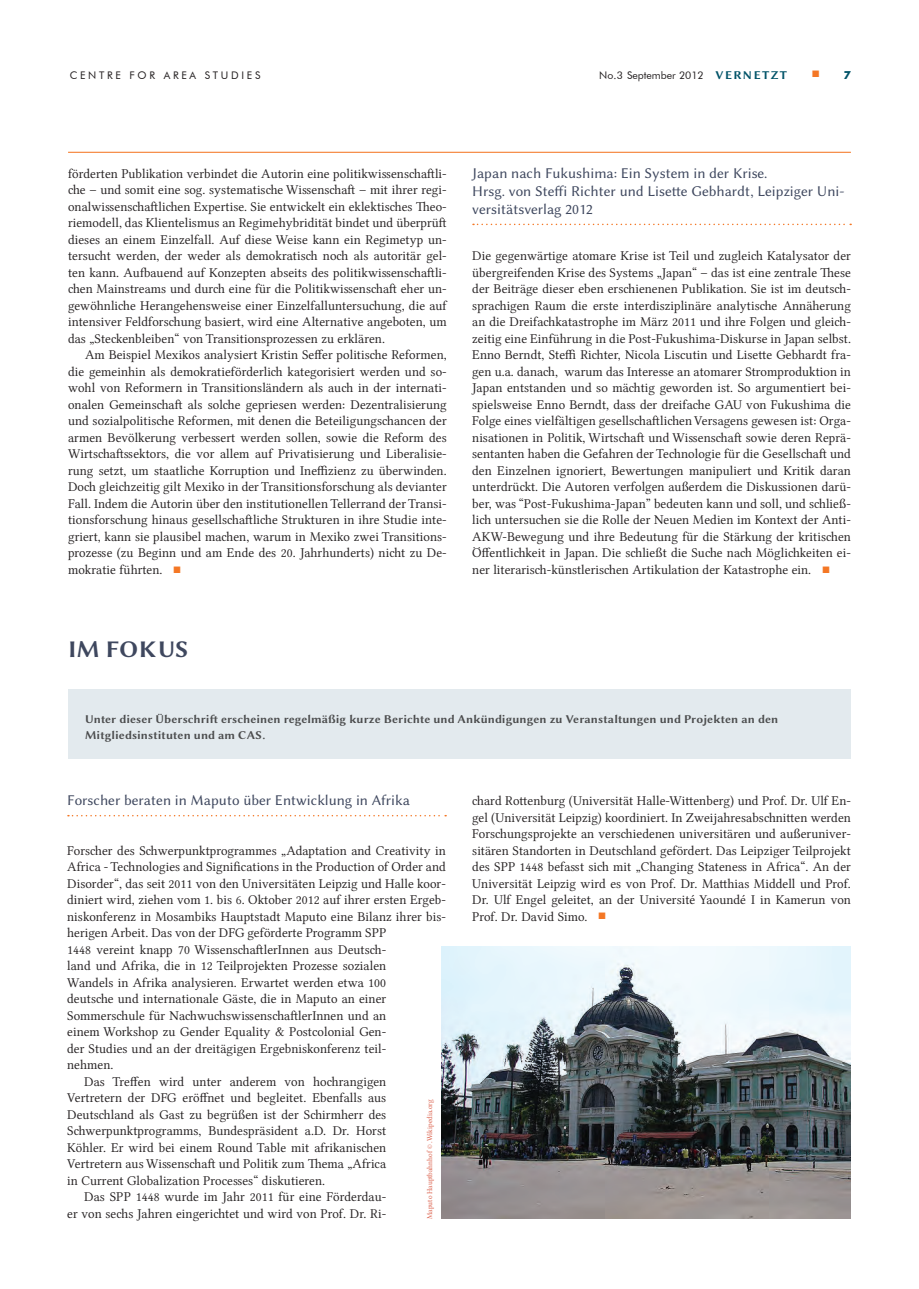
<style>
.page{position:relative;width:919px;height:1289px;background:#fff}
.page>*{position:absolute;margin:0;border:0;box-sizing:border-box;transform-origin:0 0}
.t1{font:24px "Lin Biolinum OB";color:#3e475e}
.t2{font:15px/18px "Lin Biolinum O";color:#3e475e}
.t3{font:15px "Lin Biolinum O";color:#f47725}
.t4{font:13.5px/16.5px "Lin Libertine O";letter-spacing:.005em;color:#231f20;text-align:justify}
.t5{font:12px/16.5px "Lin Biolinum OB";letter-spacing:.005em;color:#4b4c4d}
.t6{font:12px "Lin Biolinum OB";color:#005368}
.t7{font:10.5px "Futura BT";color:#231f20}
.t8{font:10.5px "Futura BT";letter-spacing:.26em;color:#231f20}
.t9{font:7.5px "Lin Libertine O";color:#d95842}
.s1{font-family:"Lin Biolinum OB";font-size:12px;color:#005368}
.s2{font-family:"Lin Biolinum O";font-size:15px;color:#f47725}
</style>
<div class="page">
<hr style="left:68px;top:152px;width:782px;height:1px;background:#f47725">
<div style="left:68px;top:689px;width:782px;height:69px;background:#e3eaee"></div>
<img style="left:441px;top:946px;width:409px;height:272px">
<svg style="left:68px;top:815px;width:378px;height:1px"></svg>
<svg style="left:473px;top:224px;width:378px;height:1px"></svg>
<p class="t8" style="left:70px;top:69px;width:192px">CENTRE FOR AREA STUDIES</p>
<p class="t7" style="left:599px;top:69px;width:133px">No.3 September 2012 <span class="s1">VERNE</span></p>
<p class="t6" style="left:762px;top:66px;width:26px">TZT</p>
<p class="t3" style="left:811px;top:64px;width:41px">■ <sub>7</sub></p>
<p class="t4" style="left:68px;top:166px;width:380px">förderten Publikation verbindet die Autorin eine politikwissenschaftli&shy;che – und somit eine sog. systematische Wissenschaft – mit ihrer regi&shy;onalwissenschaftlichen Expertise. Sie entwickelt ein eklektisches Theo&shy;riemodell, das Klientelismus an Regimehybridität bindet und überprüft dieses an einem Einzelfall. Auf diese Weise kann ein Regimetyp un&shy;tersucht werden, der weder als demokratisch noch als autoritär gel&shy;ten kann. Aufbauend auf Konzepten abseits des politikwissenschaftli&shy;chen Mainstreams und durch eine für die Politikwissenschaft eher un&shy;gewöhnliche Herangehensweise einer Einzelfalluntersuchung, die auf intensiver Feldforschung basiert, wird eine Alternative angeboten, um das „Steckenbleiben“ von Transitionsprozessen zu erklären.</p>
<p class="t4" style="left:68px;top:347px;width:380px;text-indent:17px">Am Beispiel Mexikos analysiert Kristin Seffer politische Reformen, die gemeinhin als demokratieförderlich kategorisiert werden und so&shy;wohl von Reformern in Transitionsländern als auch in der internati&shy;onalen Gemeinschaft als solche gepriesen werden: Dezentralisierung und sozialpolitische Reformen, mit denen die Beteiligungschancen der armen Bevölkerung verbessert werden sollen, sowie die Reform des Wirtschaftssektors, die vor allem auf Privatisierung und Liberalisie&shy;rung setzt, um staatliche Korruption und Ineffizienz zu überwinden.<br>Doch gleichzeitig gilt Mexiko in der Transitionsforschung als devianter Fall. Indem die Autorin über den institutionellen Tellerrand der Transi&shy;tionsforschung hinaus gesellschaftliche Strukturen in ihre Studie inte&shy;griert, kann sie plausibel machen, warum in Mexiko zwei Transitions&shy;prozesse (zu Beginn und am Ende des 20. Jahrhunderts) nicht zu De&shy;mokratie führten. <span class="s2">■</span></p>
<p class="t2" style="left:472px;top:164px;width:373px">Japan nach Fukushima: Ein System in der Krise.<br>Hrsg. von Steffi Richter und Lisette Gebhardt, Leipziger Uni&shy;versitätsverlag 2012</p>
<p class="t4" style="left:472px;top:248px;width:380px">Die gegenwärtige atomare Krise ist Teil und zugleich Katalysator der übergreifenden Krise des Systems „Japan“ – das ist eine zentrale These der Beiträge dieser eben erschienenen Publikation. Sie ist im deutsch&shy;sprachigen Raum die erste interdisziplinäre analytische Annäherung an die Dreifachkatastrophe im März 2011 und ihre Folgen und gleich&shy;zeitig eine Einführung in die Post-Fukushima-Diskurse in Japan selbst.<br>Enno Berndt, Steffi Richter, Nicola Liscutin und Lisette Gebhardt fra&shy;gen u.a. danach, warum das Interesse an atomarer Stromproduktion in Japan entstanden und so mächtig geworden ist. So argumentiert bei&shy;spielsweise Enno Berndt, dass der dreifache GAU von Fukushima die Folge eines vielfältigen gesellschaftlichen Versagens gewesen ist: Orga&shy;nisationen in Politik, Wirtschaft und Wissenschaft sowie deren Reprä&shy;sentanten haben die Gefahren der Technologie für die Gesellschaft und den Einzelnen ignoriert, Bewertungen manipuliert und Kritik daran unterdrückt. Die Autoren verfolgen außerdem die Diskussionen darü&shy;ber, was “Post-Fukushima-Japan” bedeuten kann und soll, und schließ&shy;lich untersuchen sie die Rolle der Neuen Medien im Kontext der Anti-AKW-Bewegung und ihre Bedeutung für die Stärkung der kritischen Öffentlichkeit in Japan. Die schließt die Suche nach Möglichkeiten ei&shy;ner literarisch-künstlerischen Artikulation der Katastrophe ein. <span class="s2">■</span></p>
<h1 class="t1" style="left:68px;top:632px;width:69px">Im Fokus</h1>
<p class="t5" style="left:85px;top:709px;width:694px">Unter dieser Überschrift erscheinen regelmäßig kurze Berichte und Ankündigungen zu Veranstaltungen und Projekten an den -M itgliedsinstituten und am CAS.</p>
<p class="t2" style="left:67px;top:791px;width:344px">Forscher beraten in Maputo über Entwicklung in Afrika</p>
<p class="t4" style="left:67px;top:842px;width:380px">Forscher des Schwerpunktprogrammes „Adaptation and Creativity in</p>
<p class="t4" style="left:67px;top:859px;width:380px">Africa - Technologies and Significations in the Production of Order and</p>
<p class="t4" style="left:67px;top:875px;width:380px">Disorder“, das seit 2011 von den Universitäten Leipzig und Halle koor-</p>
<p class="t4" style="left:67px;top:892px;width:380px">diniert wird, ziehen vom 1. bis 6. Oktober 2012 auf ihrer ersten Ergeb-</p>
<p class="t4" style="left:67px;top:908px;width:380px">niskonferenz in Mosambiks Hauptstadt Maputo eine Bilanz ihrer bis-</p>
<p class="t4" style="left:67px;top:925px;width:320px">herigen Arbeit. Das von der DFG geförderte Programm SPP</p>
<p class="t4" style="left:67px;top:941px;width:320px">1448 vereint knapp 70 WissenschaftlerInnen aus Deutsch-</p>
<p class="t4" style="left:67px;top:958px;width:320px">land und Afrika, die in 12 Teilprojekten Prozesse sozialen</p>
<p class="t4" style="left:67px;top:974px;width:320px">Wandels in Afrika analysieren. Erwartet werden etwa 100</p>
<p class="t4" style="left:67px;top:991px;width:320px">deutsche und internationale Gäste, die in Maputo an einer</p>
<p class="t4" style="left:67px;top:1007px;width:320px">Sommerschule für NachwuchswissenschaftlerInnen und an</p>
<p class="t4" style="left:67px;top:1024px;width:320px">einem Workshop zu Gender Equality &amp; Postcolonial Gen-</p>
<p class="t4" style="left:67px;top:1040px;width:320px">der Studies und an der dreitägigen Ergebniskonferenz teil-</p>
<p class="t4" style="left:67px;top:1057px;width:48px">nehmen.</p>
<p class="t4" style="left:84px;top:1073px;width:303px">Das Treffen wird unter anderem von hochrangigen</p>
<p class="t4" style="left:67px;top:1090px;width:320px">Vertretern der DFG eröffnet und begleitet. Ebenfalls aus</p>
<p class="t4" style="left:67px;top:1106px;width:320px">Deutschland als Gast zu begrüßen ist der Schirmherr des</p>
<p class="t4" style="left:67px;top:1123px;width:320px">Schwerpunktprogramms, Bundespräsident a.D. Dr. Horst</p>
<p class="t4" style="left:67px;top:1139px;width:320px">Köhler. Er wird bei einem Round Table mit afrikanischen</p>
<p class="t4" style="left:67px;top:1156px;width:320px">Vertretern aus Wissenschaft und Politik zum Thema „Africa</p>
<p class="t4" style="left:67px;top:1172px;width:259px">in Current Globalization Processes“ diskutieren.</p>
<p class="t4" style="left:84px;top:1189px;width:303px">Das SPP 1448 wurde im Jahr 2011 für eine Förderdau-</p>
<p class="t4" style="left:67px;top:1205px;width:320px">er von sechs Jahren eingerichtet und wird von Prof. Dr. Ri-</p>
<p class="t9" style="left:425px;top:1218px;width:121px;rotate:-90deg">Maputo Hauptbahnhof © .Wikipedia.org</p>
<p class="t4" style="left:472px;top:793px;width:380px">chard Rottenburg (Universität Halle-Wittenberg) und Prof. Dr. Ulf En&shy;gel (Universität Leipzig) koordiniert. In Zweijahresabschnitten werden Forschungsprojekte an verschiedenen universitären und außeruniver&shy;sitären Standorten in Deutschland gefördert. Das Leipziger Teilprojekt des SPP 1448 befasst sich mit „Changing Stateness in Africa“. An der Universität Leipzig wird es von Prof. Dr. Matthias Middell und Prof.<br>Dr. Ulf Engel geleitet, an der Université Yaoundé I in Kamerun von Prof. Dr. David Simo. <span class="s2">■</span></p>
</div>
